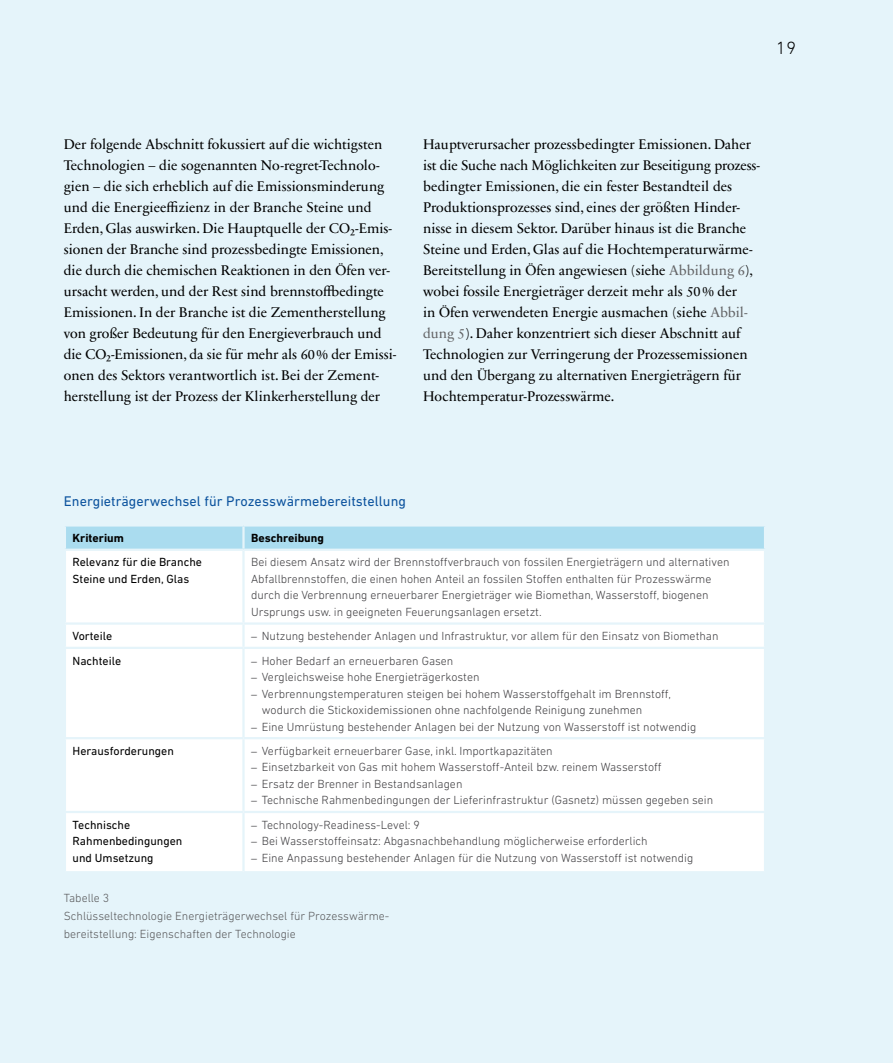
<style>
.page{position:relative;width:893px;height:1063px;background:#e5f4fa}
.page>*{position:absolute;margin:0;border:0;box-sizing:border-box;transform-origin:0 0}
.t1{font:300 18px "DIN Next LT Pro";color:#000}
.t2{font:14.25px/21px "Sabon Next LT Pro";color:#000}
.t3{font:14.25px "DIN Next LT Pro";letter-spacing:.005em;color:#0c539e}
.t4{font:300 12px/16.5px "DIN Next LT Pro";color:#3e3d40}
.t5{font:12px/16.5px "DIN Next LT Pro";color:#000}
.t6{font:300 12px/18px "DIN Next LT Pro";color:#58585a}
.t7{font:700 12px "DIN Next LT Pro";color:#000}
.s1{color:#646567}
.s2{font-family:"Sabon Next LT Pro";font-weight:400}
</style>
<div class="page">
<div style="left:66px;top:527px;width:698px;height:22px;background:#aadcef"></div>
<svg style="left:66px;top:551px;width:698px;height:320px"></svg>
<hr style="left:242px;top:527px;width:3px;height:22px;background:#e5f4fa">
<hr style="left:64px;top:622px;width:179px;height:3px;background:#e5f4fa">
<hr style="left:243px;top:622px;width:523px;height:3px;background:#e5f4fa">
<hr style="left:64px;top:647px;width:179px;height:2px;background:#e5f4fa">
<hr style="left:243px;top:647px;width:523px;height:2px;background:#e5f4fa">
<hr style="left:64px;top:737px;width:179px;height:2px;background:#e5f4fa">
<hr style="left:243px;top:737px;width:523px;height:2px;background:#e5f4fa">
<hr style="left:64px;top:811px;width:179px;height:2px;background:#e5f4fa">
<hr style="left:243px;top:811px;width:523px;height:2px;background:#e5f4fa">
<hr style="left:764px;top:551px;width:2px;height:71px;background:#e5f4fa">
<hr style="left:764px;top:625px;width:2px;height:22px;background:#e5f4fa">
<hr style="left:764px;top:649px;width:2px;height:88px;background:#e5f4fa">
<hr style="left:764px;top:739px;width:2px;height:72px;background:#e5f4fa">
<hr style="left:764px;top:813px;width:2px;height:58px;background:#e5f4fa">
<hr style="left:243px;top:871px;width:523px;height:2px;background:#e5f4fa">
<hr style="left:64px;top:524px;width:179px;height:3px;background:#e5f4fa">
<hr style="left:64px;top:527px;width:2px;height:22px;background:#e5f4fa">
<hr style="left:243px;top:524px;width:523px;height:3px;background:#e5f4fa">
<hr style="left:764px;top:527px;width:2px;height:22px;background:#e5f4fa">
<hr style="left:243px;top:549px;width:523px;height:2px;background:#e5f4fa">
<hr style="left:64px;top:549px;width:179px;height:2px;background:#e5f4fa">
<hr style="left:64px;top:551px;width:2px;height:71px;background:#e5f4fa">
<hr style="left:242px;top:551px;width:3px;height:71px;background:#e5f4fa">
<hr style="left:64px;top:625px;width:2px;height:22px;background:#e5f4fa">
<hr style="left:242px;top:625px;width:3px;height:22px;background:#e5f4fa">
<hr style="left:64px;top:649px;width:2px;height:88px;background:#e5f4fa">
<hr style="left:242px;top:649px;width:3px;height:88px;background:#e5f4fa">
<hr style="left:64px;top:739px;width:2px;height:72px;background:#e5f4fa">
<hr style="left:242px;top:739px;width:3px;height:72px;background:#e5f4fa">
<hr style="left:64px;top:813px;width:2px;height:58px;background:#e5f4fa">
<hr style="left:242px;top:813px;width:3px;height:58px;background:#e5f4fa">
<hr style="left:64px;top:871px;width:179px;height:2px;background:#e5f4fa">
<p class="t1" style="left:776px;top:37px;width:22px">19</p>
<p class="t2" style="left:64px;top:133px;width:334px">Der folgende Abschnitt fokussiert auf die wichtigsten Technologien – die sogenannten No-regret-Technolo&shy;gien – die sich erheblich auf die Emissionsminderung und die Energieeffizienz in der Branche Steine und Erden, Glas auswirken. Die Hauptquelle der CO₂-Emis&shy;sionen der Branche sind prozessbedingte Emissionen, die durch die chemischen Reaktionen in den Öfen ver&shy;ursacht werden, und der Rest sind brennstoffbedingte Emissionen. In der Branche ist die Zementherstellung von großer Bedeutung für den Energieverbrauch und die CO₂-Emissionen, da sie für mehr als 60% der Emissi&shy;onen des Sektors verantwortlich ist. Bei der Zement&shy;herstellung ist der Prozess der Klinkerherstellung der</p>
<p class="t2" style="left:423px;top:133px;width:338px">Hauptverursacher prozessbedingter Emissionen. Daher ist die Suche nach Möglichkeiten zur Beseitigung prozess&shy;bedingter Emissionen, die ein fester Bestandteil des Produktionsprozesses sind, eines der größten Hinder&shy;nisse in diesem Sektor. Darüber hinaus ist die Branche Steine und Erden, Glas auf die Hochtemperaturwärme-Bereitstellung in Öfen angewiesen (siehe <span class="s1">Abbildung 6</span>), wobei fossile Energieträger derzeit mehr als 50% der<br>in Öfen verwendeten Energie ausmachen (siehe <span class="s1">Abbil&shy;dung 5</span>). Daher konzentriert sich dieser Abschnitt auf Technologien zur Verringerung der Prozessemissionen und den Übergang zu alternativen Energieträgern für Hochtemperatur-Prozesswärme.</p>
<p class="t3" style="left:64px;top:492px;width:344px">Energieträgerwechsel für Prozesswärmebereitstellung</p>
<p class="t7" style="left:73px;top:531px;width:53px">Kriterium</p>
<p class="t7" style="left:251px;top:531px;width:74px">Beschreibung</p>
<p class="t5" style="left:73px;top:554px;width:131px">Relevanz für die Branche<br>Steine und Erden, Glas</p>
<p class="t4" style="left:251px;top:554px;width:480px">Bei diesem Ansatz wird der Brennstoffverbrauch von fossilen Energieträgern und alternativen Abfallbrennstoffen, die einen hohen Anteil an fossilen Stoffen enthalten für Prozesswärme durch die Verbrennung erneuerbarer Energieträger wie Biomethan, Wasserstoff, biogenen Ursprungs usw. in geeigneten Feuerungsanlagen ersetzt.</p>
<p class="t5" style="left:73px;top:628px;width:41px">Vorteile</p>
<p class="t4" style="left:251px;top:628px;width:469px"><span class="s2">–</span> Nutzung bestehender Anlagen und Infrastruktur, vor allem für den Einsatz von Biomethan</p>
<p class="t5" style="left:73px;top:652px;width:50px">Nachteile</p>
<p class="t4" style="left:251px;top:652px;width:204px"><span class="s2">–</span> Hoher Bedarf an erneuerbaren Gasen</p>
<p class="t4" style="left:251px;top:669px;width:230px"><span class="s2">–</span> Vergleichsweise hohe Energieträgerkosten</p>
<p class="t4" style="left:262px;top:685px;width:411px;text-indent:-11px"><span class="s2">–</span> Verbrennungstemperaturen steigen bei hohem Wasserstoffgehalt im Brennstoff, wodurch die Stickoxidemissionen ohne nachfolgende Reinigung zunehmen</p>
<p class="t4" style="left:251px;top:718px;width:447px"><span class="s2">–</span> Eine Umrüstung bestehender Anlagen bei der Nutzung von Wasserstoff ist notwendig</p>
<p class="t5" style="left:73px;top:742px;width:103px">Herausforderungen</p>
<p class="t4" style="left:251px;top:742px;width:303px"><span class="s2">–</span> Verfügbarkeit erneuerbarer Gase, inkl. Importkapazitäten</p>
<p class="t4" style="left:251px;top:759px;width:412px"><span class="s2">–</span> Einsetzbarkeit von Gas mit hohem Wasserstoff-Anteil bzw. reinem Wasserstoff</p>
<p class="t4" style="left:251px;top:775px;width:213px"><span class="s2">–</span> Ersatz der Brenner in Bestandsanlagen</p>
<p class="t4" style="left:251px;top:792px;width:464px"><span class="s2">–</span> Technische Rahmenbedingungen der Lieferinfrastruktur (Gasnetz) müssen gegeben sein</p>
<p class="t5" style="left:73px;top:816px;width:111px">Technische<br>Rahmenbedingungen und Umsetzung</p>
<p class="t4" style="left:251px;top:816px;width:170px"><span class="s2">–</span> Technology-Readiness-Level: 9</p>
<p class="t4" style="left:251px;top:833px;width:398px"><span class="s2">–</span> Bei Wasserstoffeinsatz: Abgasnachbehandlung möglicherweise erforderlich</p>
<p class="t4" style="left:251px;top:849px;width:444px"><span class="s2">–</span> Eine Anpassung bestehender Anlagen für die Nutzung von Wasserstoff ist notwendig</p>
<p class="t6" style="left:64px;top:889px;width:327px">Tabelle 3<br>Schlüsseltechnologie Energieträgerwechsel für Prozesswärme&shy;bereitstellung: Eigenschaften der Technologie</p>
</div>
